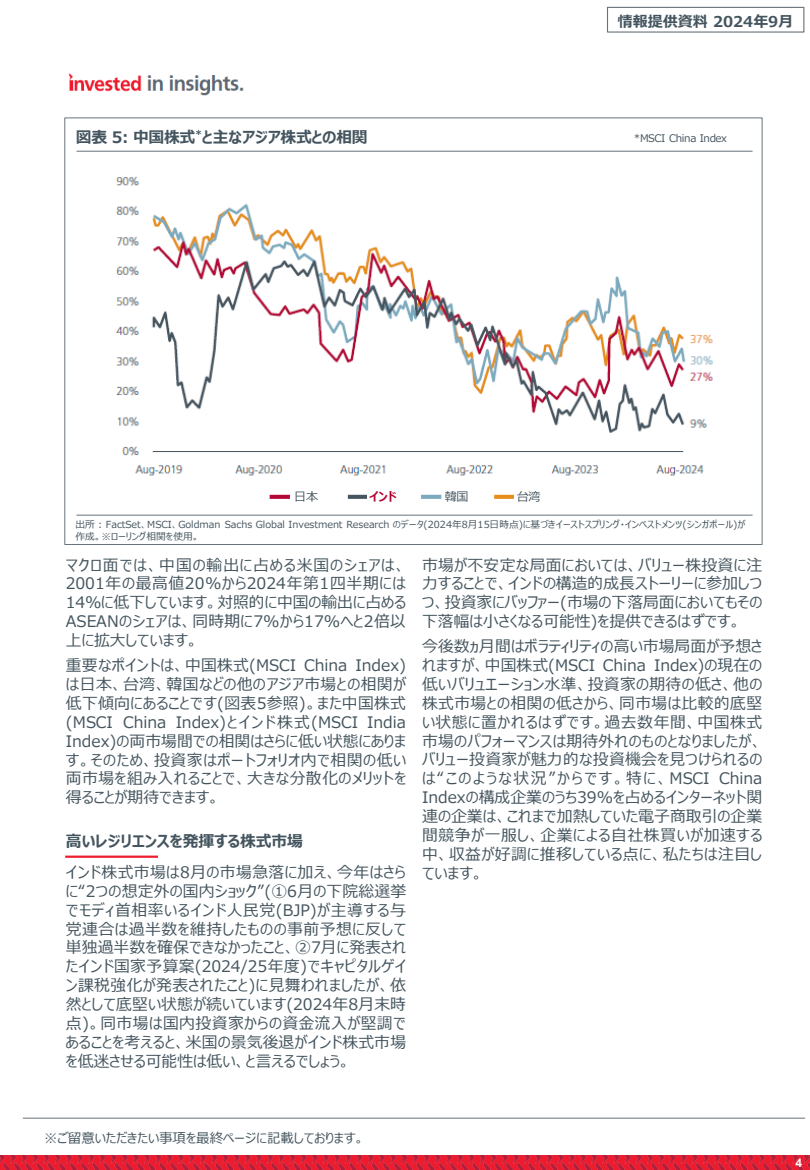
<style>
.page{position:relative;width:810px;height:1170px;background:#fff}
.page>*{position:absolute;margin:0;border:0;box-sizing:border-box;transform-origin:0 0}
.t1{font:15.9px/18.9px "Meiryo UI";letter-spacing:.005em;color:#45555f;text-align:justify}
.t2{font:700 15.9px "Meiryo UI";letter-spacing:-.01em;color:#45555f}
.t3{font:700 15px "Meiryo UI";color:#45555f}
.t4{font:13.5px "Meiryo UI";color:#45555f}
.t5{font:12px "Meiryo UI";color:#45555f}
.t6{font:700 12px "Meiryo UI";color:#b10233}
.t7{font:700 12px "Arial";color:#fff}
.t8{font:10.5px "Meiryo UI";letter-spacing:-.035em;color:#45555f}
.t9{font:9.75px/12px "Meiryo UI";color:#45555f}
</style>
<div class="page">
<img style="left:0;top:1155px;width:810px;height:15px">
<hr style="left:23px;top:1118px;width:782px;height:1px;background:#68737a">
<img style="left:68px;top:73px;width:176px;height:23px">
<div style="left:607px;top:7px;width:197px;height:26px;border:1px solid #68737a"></div>
<hr style="left:76px;top:151px;width:677px;height:1px;background:#68737a">
<hr style="left:76px;top:515px;width:677px;height:1px;background:#68737a">
<img style="left:116px;top:176px;width:597px;height:323px">
<hr style="left:65px;top:856px;width:93px;height:2px;background:#ed1c2e">
<div style="left:292px;top:489px;width:48px;height:14px;background:#fff"></div>
<div style="left:367px;top:489px;width:48px;height:14px;background:#fff"></div>
<div style="left:443px;top:489px;width:47px;height:14px;background:#fff"></div>
<div style="left:515px;top:489px;width:47px;height:14px;background:#fff"></div>
<p class="t2" style="left:76px;top:126px;width:293px">図表 5: 中国株式<sup>*</sup>と主なアジア株式との相関</p>
<p class="t3" style="left:618px;top:11px;width:177px">情報提供資料 2024年9月</p>
<p class="t8" style="left:634px;top:131px;width:95px">*MSCI China Index</p>
<p class="t5" style="left:294px;top:488px;width:25px">日本</p>
<p class="t6" style="left:369px;top:488px;width:29px">インド</p>
<p class="t5" style="left:445px;top:488px;width:25px">韓国</p>
<p class="t5" style="left:517px;top:488px;width:25px">台湾</p>
<p class="t9" style="left:75px;top:518px;width:672px">出所 : FactSet、MSCI、Goldman Sachs Global Investment Research のデータ(2024年8月15日時点)に基づきイーストスプリング・インベストメンツ(シンガポール)が作成。※ローリング相関を使用。</p>
<p class="t1" style="left:66px;top:556px;width:342px">マクロ面では、中国の輸出に占める米国のシェアは、2001年の最高値20％から2024年第1四半期には14％に低下しています。対照的に中国の輸出に占めるASEANのシェアは、同時期に7％から17％へと2倍以上に拡大しています。</p>
<p class="t1" style="left:66px;top:657px;width:342px">重要なポイントは、中国株式(MSCI China Index)は日本、台湾、韓国などの他のアジア市場との相関が低下傾向にあることです(図表5参照)。また中国株式(MSCI China Index)とインド株式(MSCI India Index)の両市場間での相関はさらに低い状態にあります。そのため、投資家はポートフォリオ内で相関の低い両市場を組み入れることで、大きな分散化のメリットを得ることが期待できます。</p>
<p class="t1" style="left:422px;top:556px;width:342px">市場が不安定な局面においては、バリュー株投資に注力することで、インドの構造的成長ストーリーに参加しつつ、投資家にバッファー(市場の下落局面においてもその下落幅は小さくなる可能性)を提供できるはずです。</p>
<p class="t1" style="left:422px;top:638px;width:342px">今後数ヵ月間はボラティリティの高い市場局面が予想されますが、中国株式(MSCI China Index)の現在の低いバリュエーション水準、投資家の期待の低さ、他の株式市場との相関の低さから、同市場は比較的底堅い状態に置かれるはずです。過去数年間、中国株式市場のパフォーマンスは期待外れのものとなりましたが、バリュー投資家が魅力的な投資機会を見つけられるのは“このような状況”からです。特に、MSCI China Indexの構成企業のうち39%を占めるインターネット関連の企業は、これまで加熱していた電子商取引の企業間競争が一服し、企業による自社株買いが加速する中、収益が好調に推移している点に、私たちは注目しています。</p>
<p class="t2" style="left:66px;top:830px;width:239px">高いレジリエンスを発揮する株式市場</p>
<p class="t1" style="left:66px;top:863px;width:342px">インド株式市場は8月の市場急落に加え、今年はさらに“2つの想定外の国内ショック”(①6月の下院総選挙でモディ首相率いるインド人民党(BJP)が主導する与党連合は過半数を維持したものの事前予想に反して単独過半数を確保できなかったこと、②7月に発表されたインド国家予算案(2024/25年度)でキャピタルゲイン課税強化が発表されたこと)に見舞われましたが、依然として底堅い状態が続いています(2024年8月末時点)。同市場は国内投資家からの資金流入が堅調であることを考えると、米国の景気後退がインド株式市場を低迷させる可能性は低い、と言えるでしょう。</p>
<p class="t4" style="left:44px;top:1129px;width:322px">※ご留意いただきたい事項を最終ページに記載しております。</p>
<p class="t7" style="left:796px;top:1155px;width:8px">4</p>
</div>
